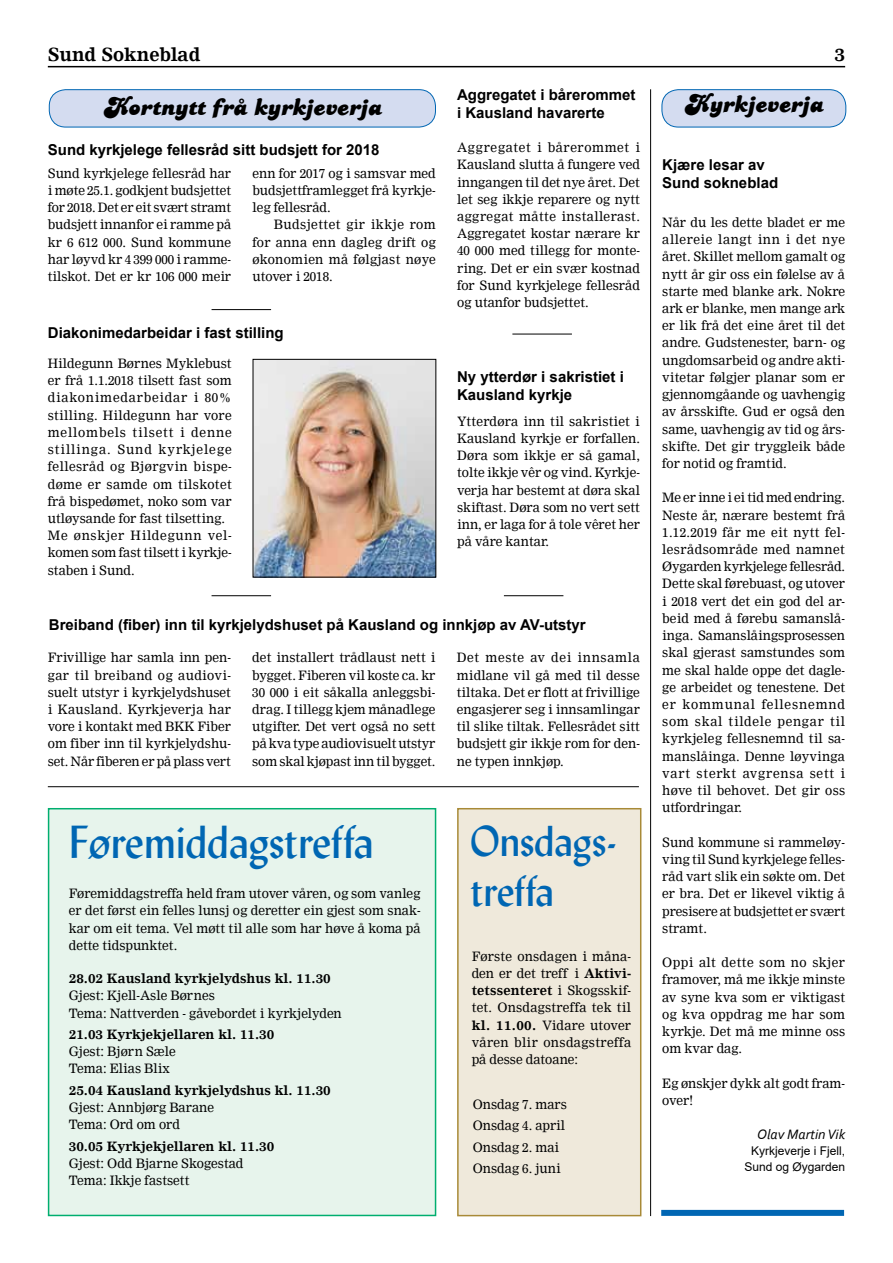
<style>
.page{position:relative;width:893px;height:1263px;background:#fff}
.page>*{position:absolute;margin:0;border:0;box-sizing:border-box;transform-origin:0 0}
.t1{font:45px "Lydian";color:#0066b3}
.t2{font:42px/50.4px "Lydian";color:#0066b3}
.t3{font:27px "Candy";color:#000}
.t4{font:700 18px "Nimrod";color:#000}
.t5{font:700 15px/18px "Arial";color:#000}
.t6{font:italic 14.25px "Corbel";color:#000}
.t7{font:12.75px/17.2px "Nimrod";color:#000;text-align:justify}
.t8{font:12.75px/17.2px "Nimrod";letter-spacing:.02em;color:#000}
.t9{font:700 12.75px "Nimrod";color:#000}
.t10{font:12px/16.2px "Arial";color:#000;text-align:center}
.s1{font-weight:700}
</style>
<div class="page">
<div style="left:49px;top:90px;width:386px;height:37px;background:#d4dcf0;border-radius:17px"></div>
<div style="left:49px;top:89px;width:387px;height:38px;border:1px solid #0066b3;border-radius:17px"></div>
<hr style="left:48px;top:66px;width:797px;height:1px;background:#000">
<div style="left:662px;top:90px;width:184px;height:37px;background:#d4dcf0;border-radius:17px"></div>
<div style="left:662px;top:89px;width:184px;height:38px;border:1px solid #0066b3;border-radius:17px"></div>
<div style="left:661px;top:1210px;width:183px;height:6px;background:#0066b3"></div>
<img style="left:255px;top:361px;width:179px;height:214px">
<hr style="left:650px;top:89px;width:1px;height:1127px;background:#000">
<hr style="left:512px;top:334px;width:60px;height:1px;background:#000">
<hr style="left:212px;top:595px;width:59px;height:1px;background:#000">
<hr style="left:212px;top:309px;width:59px;height:1px;background:#000">
<hr style="left:48px;top:786px;width:591px;height:1px;background:#000">
<div style="left:457px;top:808px;width:184px;height:408px;background:#efe9db;border:2px solid #a88a37"></div>
<div style="left:48px;top:808px;width:388px;height:408px;background:#e7f4ec;border:2px solid #00ae6f"></div>
<hr style="left:504px;top:595px;width:59px;height:1px;background:#000">
<h3 class="t4" style="left:48px;top:43px;width:154px">Sund Sokneblad</h3>
<h3 class="t4" style="left:834px;top:43px;width:12px">3</h3>
<h3 class="t3" style="left:103px;top:92px;width:281px">Kortnytt frå kyrkjeverja</h3>
<p class="t5" style="left:48px;top:141px;width:333px">Sund kyrkjelege fellesråd sitt budsjett for 2018</p>
<p class="t7" style="left:48px;top:165px;width:185px">Sund kyrkjelege fellesråd har i møte 25.1. godkjent budsjettet for 2018. Det er eit svært stramt budsjett innanfor ei ramme på kr 6 612 000. Sund kommune har løyvd kr 4 399 000 i ramme&shy;tilskot. Det er kr 106 000 meir</p>
<p class="t7" style="left:252px;top:165px;width:185px">enn for 2017 og i samsvar med budsjettframlegget frå kyrkje&shy;leg fellesråd.</p>
<p class="t7" style="left:252px;top:216px;width:185px;text-indent:21px">Budsjettet gir ikkje rom for anna enn dagleg drift og økonomien må følgjast nøye utover i 2018.</p>
<p class="t5" style="left:48px;top:324px;width:237px">Diakonimedarbeidar i fast stilling</p>
<p class="t8" style="left:48px;top:355px;width:185px">Hildegunn Børnes Myklebust er frå 1.1.2018 tilsett fast som diakonimedarbeidar i 80% stilling. Hildegunn har vore mellombels tilsett i denne stillinga. Sund kyrkjelege fellesråd og Bjørgvin bispe&shy;døme er samde om tilskotet frå bispedømet, noko som var utløysande for fast tilsetting.<br>Me ønskjer Hildegunn vel&shy;komen som fast tilsett i kyrkje&shy;staben i Sund.</p>
<p class="t5" style="left:457px;top:86px;width:180px">Aggregatet i bårerommet i Kausland havarerte</p>
<p class="t7" style="left:457px;top:139px;width:184px">Aggregatet i bårerommet i Kausland slutta å fungere ved inngangen til det nye året. Det let seg ikkje reparere og nytt aggregat måtte installerast.<br>Aggregatet kostar nærare kr 40 000 med tillegg for monte&shy;ring. Det er ein svær kostnad for Sund kyrkjelege fellesråd og utanfor budsjettet.</p>
<p class="t5" style="left:457px;top:368px;width:168px">Ny ytterdør i sakristiet i<br>Kausland kyrkje</p>
<p class="t7" style="left:457px;top:412px;width:184px">Ytterdøra inn til sakristiet i Kausland kyrkje er forfallen.<br>Døra som ikkje er så gamal, tolte ikkje vêr og vind. Kyrkje&shy;verja har bestemt at døra skal skiftast. Døra som no vert sett inn, er laga for å tole vêret her på våre kantar.</p>
<p class="t5" style="left:49px;top:615px;width:538px">Breiband (fiber) inn til kyrkjelydshuset på Kausland og innkjøp av AV-utstyr</p>
<p class="t7" style="left:48px;top:649px;width:185px">Frivillige har samla inn pen&shy;gar til breiband og audiovi&shy;suelt utstyr i kyrkjelydshuset i Kausland. Kyrkjeverja har vore i kontakt med BKK Fiber om fiber inn til kyrkjelydshu&shy;set. Når fiberen er på plass vert</p>
<p class="t7" style="left:252px;top:649px;width:185px">det installert trådlaust nett i bygget. Fiberen vil koste ca. kr 30 000 i eit såkalla anleggsbi&shy;drag. I tillegg kjem månadlege utgifter. Det vert også no sett på kva type audiovisuelt utstyr som skal kjøpast inn til bygget.</p>
<p class="t7" style="left:457px;top:649px;width:185px">Det meste av dei innsamla midlane vil gå med til desse tiltaka. Det er flott at frivillige engasjerer seg i innsamlingar til slike tiltak. Fellesrådet sitt budsjett gir ikkje rom for den&shy;ne typen innkjøp.</p>
<h1 class="t1" style="left:69px;top:816px;width:306px">Føremiddagstreffa</h1>
<p class="t7" style="left:69px;top:885px;width:353px">Føremiddagstreffa held fram utover våren, og som vanleg er det først ein felles lunsj og deretter ein gjest som snak&shy;kar om eit tema. Vel møtt til alle som har høve å koma på dette tidspunktet.</p>
<p class="t9" style="left:69px;top:971px;width:264px">28.02 Kausland kyrkjelydshus kl. 11.30</p>
<p class="t7" style="left:69px;top:987px;width:275px">Gjest: Kjell-Asle Børnes<br>Tema: Nattverden - gåvebordet i kyrkjelyden</p>
<p class="t9" style="left:69px;top:1027px;width:207px">21.03 Kyrkjekjellaren kl. 11.30</p>
<p class="t7" style="left:69px;top:1043px;width:108px">Gjest: Bjørn Sæle<br>Tema: Elias Blix</p>
<p class="t9" style="left:69px;top:1083px;width:264px">25.04 Kausland kyrkjelydshus kl. 11.30</p>
<p class="t7" style="left:69px;top:1099px;width:147px">Gjest: Annbjørg Barane<br>Tema: Ord om ord</p>
<p class="t9" style="left:69px;top:1139px;width:207px">30.05 Kyrkjekjellaren kl. 11.30</p>
<p class="t7" style="left:69px;top:1155px;width:176px">Gjest: Odd Bjarne Skogestad<br>Tema: Ikkje fastsett</p>
<h2 class="t2" style="left:471px;top:816px;width:148px">Onsdags&shy;treffa</h2>
<p class="t7" style="left:472px;top:947px;width:161px">Første onsdagen i måna&shy;den er det treff i <span class="s1">Aktivi&shy;tetssenteret</span> i Skogsskif&shy;tet. Onsdagstreffa tek til <span class="s1">kl. 11.00.</span> Vidare utover våren blir onsdagstreffa på desse datoane:</p>
<p class="t7" style="left:473px;top:1093px;width:96px;line-height:21.5px;text-align:left">Onsdag 7. mars<br>Onsdag 4. april<br>Onsdag 2. mai<br>Onsdag 6. juni</p>
<h3 class="t3" style="left:684px;top:89px;width:141px">Kyrkjeverja</h3>
<p class="t5" style="left:662px;top:156px;width:117px">Kjære lesar av<br>Sund sokneblad</p>
<p class="t7" style="left:662px;top:214px;width:184px">Når du les dette bladet er me allereie langt inn i det nye året. Skillet mellom gamalt og nytt år gir oss ein følelse av å starte med blanke ark. Nokre ark er blanke, men mange ark er lik frå det eine året til det andre. Gudstenester, barn- og ungdomsarbeid og andre akti&shy;vitetar følgjer planar som er gjennomgåande og uavhengig av årsskifte. Gud er også den same, uavhengig av tid og års&shy;skifte. Det gir tryggleik både for notid og framtid.</p>
<p class="t7" style="left:662px;top:489px;width:184px">Me er inne i ei tid med endring.<br>Neste år, nærare bestemt frå 1.12.2019 får me eit nytt fel&shy;lesrådsområde med namnet Øygarden kyrkjelege fellesråd.<br>Dette skal førebuast, og utover i 2018 vert det ein god del ar&shy;beid med å førebu samanslå&shy;inga. Samanslåingsprosessen skal gjerast samstundes som me skal halde oppe det dagle&shy;ge arbeidet og tenestene. Det er kommunal fellesnemnd som skal tildele pengar til kyrkjeleg fellesnemnd til sa&shy;manslåinga. Denne løyvinga vart sterkt avgrensa sett i høve til behovet. Det gir oss utfordringar.</p>
<p class="t7" style="left:662px;top:833px;width:184px">Sund kommune si rammeløy&shy;ving til Sund kyrkjelege felles&shy;råd vart slik ein søkte om. Det er bra. Det er likevel viktig å presisere at budsjettet er svært stramt.</p>
<p class="t7" style="left:662px;top:954px;width:184px">Oppi alt dette som no skjer framover, må me ikkje minste av syne kva som er viktigast og kva oppdrag me har som kyrkje. Det må me minne oss om kvar dag.</p>
<p class="t7" style="left:662px;top:1074px;width:184px">Eg ønskjer dykk alt godt fram&shy;over!</p>
<p class="t6" style="left:757px;top:1125px;width:90px">Olav Martin Vik</p>
<p class="t10" style="left:744px;top:1142px;width:102px">Kyrkjeverje i Fjell,<br>Sund og Øygarden</p>
</div>
